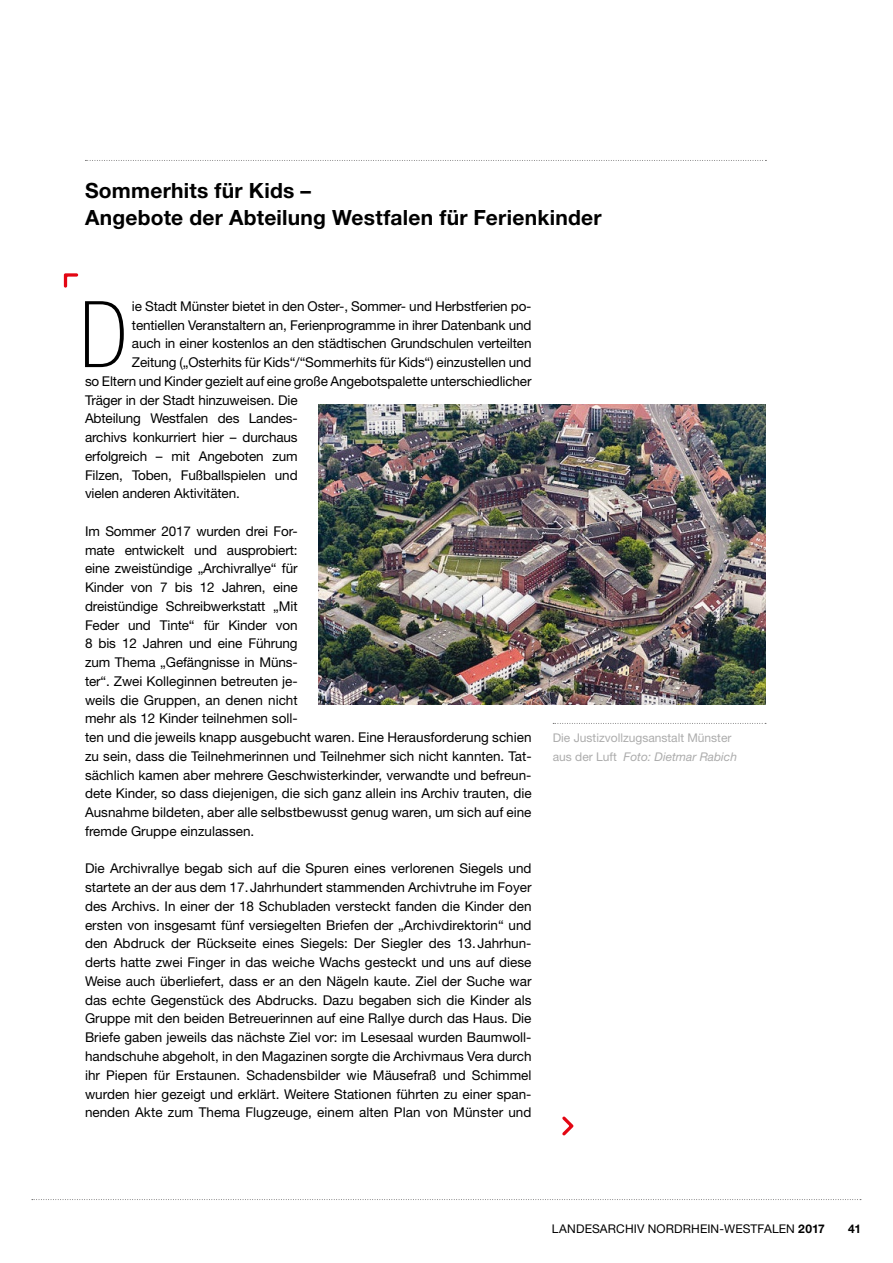
<style>
.page{position:relative;width:893px;height:1263px;background:#fff}
.page>*{position:absolute;margin:0;border:0;box-sizing:border-box;transform-origin:0 0}
.t1{font:100 condensed 92.25px "Helvetica Neue LT Std";color:#000}
.t2{font:700 21px/27px "Helvetica Neue LT Std";letter-spacing:.01em;color:#000}
.t3{font:13.5px/18.8px "Helvetica Neue LT Std";letter-spacing:-.01em;color:#000}
.t4{font:12px/18.8px "Helvetica Neue LT Std";color:#acacac}
.t5{font:12px "Helvetica Neue LT Std";letter-spacing:.01em;color:#000}
.t6{font:700 12px "Helvetica Neue LT Std";color:#000}
.s1{font-style:italic}
.s2{font-weight:700}
</style>
<div class="page">
<svg style="left:32px;top:1199px;width:829px;height:1px"></svg>
<svg style="left:85px;top:160px;width:681px;height:1px"></svg>
<svg style="left:64px;top:273px;width:14px;height:15px"></svg>
<img style="left:319px;top:405px;width:446px;height:300px">
<svg style="left:562px;top:1116px;width:12px;height:19px"></svg>
<svg style="left:553px;top:723px;width:213px;height:1px"></svg>
<h2 class="t2" style="left:85px;top:177px;width:518px">Sommerhits für Kids –<br>Angebote der Abteilung Westfalen für Ferienkinder</h2>
<h1 class="t1" style="left:79px;top:283px;width:49px">D</h1>
<p class="t3" style="left:132px;top:296px;width:401px">ie Stadt Münster bietet in den Oster-, Sommer- und Herbstferien po-</p>
<p class="t3" style="left:132px;top:315px;width:401px">tentiellen Veranstaltern an, Ferienprogramme in ihrer Datenbank und</p>
<p class="t3" style="left:132px;top:334px;width:401px">auch in einer kostenlos an den städtischen Grundschulen verteilten</p>
<p class="t3" style="left:132px;top:353px;width:401px">Zeitung („Osterhits für Kids“/“Sommerhits für Kids“) einzustellen und</p>
<p class="t3" style="left:85px;top:371px;width:448px">so Eltern und Kinder gezielt auf eine große Angebotspalette unterschiedlicher</p>
<p class="t3" style="left:85px;top:390px;width:214px">Träger in der Stadt hinzuweisen. Die</p>
<p class="t3" style="left:85px;top:409px;width:214px">Abteilung Westfalen des Landes-</p>
<p class="t3" style="left:85px;top:428px;width:214px">archivs konkurriert hier – durchaus</p>
<p class="t3" style="left:85px;top:446px;width:214px">erfolgreich – mit Angeboten zum</p>
<p class="t3" style="left:85px;top:465px;width:214px">Filzen, Toben, Fußballspielen und</p>
<p class="t3" style="left:85px;top:484px;width:156px">vielen anderen Aktivitäten.</p>
<p class="t3" style="left:85px;top:521px;width:448px">Im Sommer 2017 wurden drei For-<br>mate entwickelt und ausprobiert:<br>eine zweistündige „Archivrallye“ für<br>Kinder von 7 bis 12 Jahren, eine<br>dreistündige Schreibwerkstatt „Mit<br>Feder und Tinte“ für Kinder von<br>8 bis 12 Jahren und eine Führung<br>zum Thema „Gefängnisse in Müns-<br>ter“. Zwei Kolleginnen betreuten je-<br>weils die Gruppen, an denen nicht<br>mehr als 12 Kinder teilnehmen soll-<br>ten und die jeweils knapp ausgebucht waren. Eine Herausforderung schien zu sein, dass die Teilnehmerinnen und Teilnehmer sich nicht kannten. Tat&shy;sächlich kamen aber mehrere Geschwisterkinder, verwandte und befreun&shy;dete Kinder, so dass diejenigen, die sich ganz allein ins Archiv trauten, die Ausnahme bildeten, aber alle selbstbewusst genug waren, um sich auf eine fremde Gruppe einzulassen.</p>
<p class="t3" style="left:85px;top:859px;width:448px;text-align:justify">Die Archivrallye begab sich auf die Spuren eines verlorenen Siegels und startete an der aus dem 17.Jahrhundert stammenden Archivtruhe im Foyer des Archivs. In einer der 18 Schubladen versteckt fanden die Kinder den ersten von insgesamt fünf versiegelten Briefen der „Archivdirektorin“ und den Abdruck der Rückseite eines Siegels: Der Siegler des 13.Jahrhun&shy;derts hatte zwei Finger in das weiche Wachs gesteckt und uns auf diese Weise auch überliefert, dass er an den Nägeln kaute. Ziel der Suche war das echte Gegenstück des Abdrucks. Dazu begaben sich die Kinder als Gruppe mit den beiden Betreuerinnen auf eine Rallye durch das Haus. Die Briefe gaben jeweils das nächste Ziel vor: im Lesesaal wurden Baumwoll&shy;handschuhe abgeholt, in den Magazinen sorgte die Archivmaus Vera durch ihr Piepen für Erstaunen. Schadensbilder wie Mäusefraß und Schimmel wurden hier gezeigt und erklärt. Weitere Stationen führten zu einer span&shy;nenden Akte zum Thema Flugzeuge, einem alten Plan von Münster und</p>
<p class="t4" style="left:553px;top:728px;width:186px">Die Justizvollzugsanstalt Münster aus der Luft <span class="s1">Foto: Dietmar Rabich</span></p>
<p class="t5" style="left:552px;top:1221px;width:274px">LANDESARCHIV NORDRHEIN-WESTFALEN <span class="s2">2017</span></p>
<p class="t6" style="left:848px;top:1221px;width:14px">41</p>
</div>
